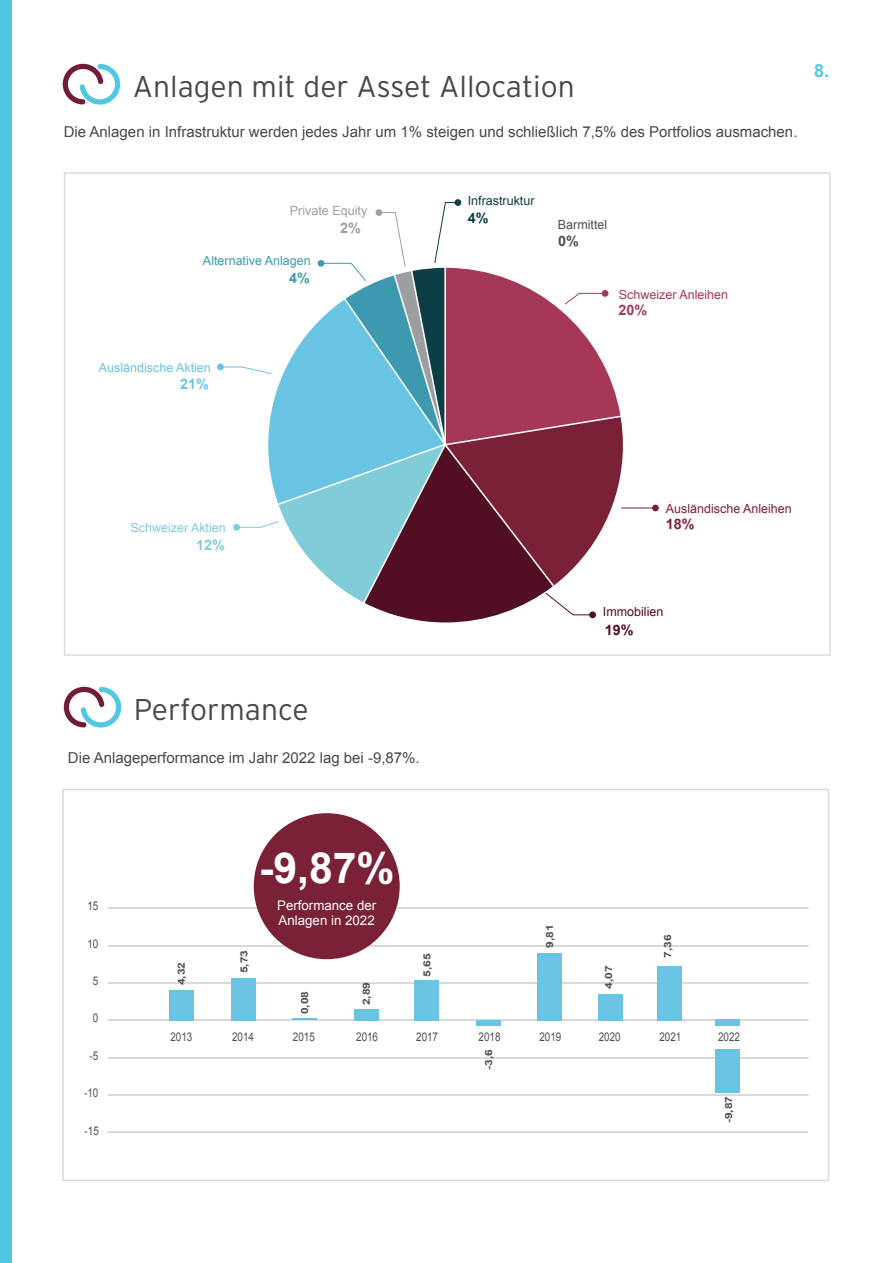
<style>
.page{position:relative;width:893px;height:1263px;background:#fff}
.page>*{position:absolute;margin:0;border:0;box-sizing:border-box;transform-origin:0 0}
.t1{font:700 42.75px "Arial";color:#fff}
.t2{font:300 30px "Interstate";color:#45494c}
.t3{font:700 18px "Arial";color:#51c8e3}
.t4{font:15px "Arial";color:#45494c}
.t5{font:700 14.4px "Arial";color:#69c4e3}
.t6{font:700 14.4px "Arial";color:#a63857}
.t7{font:700 14.4px "Arial";color:#7a2138}
.t8{font:700 14.4px "Arial";color:#80ccd9}
.t9{font:700 14.4px "Arial";color:#520f24}
.t10{font:700 14.4px "Arial";color:#3d99b0}
.t11{font:700 14.4px "Arial";color:#0d3d45}
.t12{font:700 14.4px "Arial";color:#4d4f4f}
.t13{font:700 14.4px "Arial";color:#9c9ea1}
.t14{font:13.35px/15px "Arial";color:#fff}
.t15{font:12.6px "Arial";color:#3d99b0}
.t16{font:12.6px "Arial";color:#7a2138}
.t17{font:12.6px "Arial";color:#a63857}
.t18{font:12.6px "Arial";color:#69c4e3}
.t19{font:12.6px "Arial";color:#0d3d45}
.t20{font:12.6px "Arial";color:#80ccd9}
.t21{font:12.6px "Arial";color:#9c9ea1}
.t22{font:12.6px "Arial";color:#4d4f4f}
.t23{font:12.6px "Arial";color:#520f24}
.t24{font:12.45px "Arial";color:#7a2138}
.t25{font:12.45px "Arial";color:#69c4e3}
.t26{font:12.45px "Arial";color:#3d99b0}
.t27{font:12.45px "Arial";color:#a63857}
.t28{font:12.45px "Arial";color:#80ccd9}
.t29{font:12.45px "Arial";color:#0d3d45}
.t30{font:12.45px "Arial";color:#520f24}
.t31{font:12.45px "Arial";color:#4d4f4f}
.t32{font:12px "Arial";color:#4d4f4f;scale:.82 1}
.t33{font:700 9.9px "Arial";color:#4d4f4f;scale:1.22 1}
</style>
<div class="page">
<hr style="left:108px;top:1020px;width:700px;height:1px;background:#b5b5b5">
<hr style="left:108px;top:1058px;width:700px;height:1px;background:#b5b5b5">
<hr style="left:108px;top:1095px;width:700px;height:1px;background:#b5b5b5">
<hr style="left:108px;top:983px;width:700px;height:1px;background:#b5b5b5">
<hr style="left:108px;top:946px;width:700px;height:1px;background:#b5b5b5">
<hr style="left:108px;top:908px;width:700px;height:1px;background:#b5b5b5">
<hr style="left:107px;top:1132px;width:701px;height:1px;background:#b5b5b5">
<div style="left:415px;top:980px;width:24px;height:40px;background:#69c4e3"></div>
<div style="left:537px;top:953px;width:25px;height:67px;background:#69c4e3"></div>
<div style="left:170px;top:990px;width:24px;height:30px;background:#69c4e3"></div>
<div style="left:231px;top:978px;width:25px;height:42px;background:#69c4e3"></div>
<hr style="left:292px;top:1018px;width:25px;height:2px;background:#69c4e3">
<div style="left:354px;top:1009px;width:25px;height:11px;background:#69c4e3"></div>
<div style="left:476px;top:1020px;width:25px;height:24px;background:#69c4e3"></div>
<div style="left:598px;top:994px;width:25px;height:26px;background:#69c4e3"></div>
<div style="left:657px;top:966px;width:25px;height:54px;background:#69c4e3"></div>
<div style="left:715px;top:1019px;width:25px;height:74px;background:#69c4e3"></div>
<div style="left:155px;top:1026px;width:626px;height:22px;background:#fff"></div>
<svg style="left:63px;top:64px;width:57px;height:41px"></svg>
<svg style="left:64px;top:687px;width:57px;height:40px"></svg>
<div style="left:0;top:0;width:12px;height:1263px;background:#51c8e3"></div>
<hr style="left:621px;top:507px;width:35px;height:1px;background:#7a2138">
<div style="left:652px;top:505px;width:7px;height:6px;background:#7a2138;border-radius:50%"></div>
<div style="left:217px;top:364px;width:7px;height:6px;background:#69c4e3;border-radius:50%"></div>
<div style="left:454px;top:199px;width:7px;height:7px;background:#0d3d45;border-radius:50%"></div>
<svg style="left:219px;top:202px;width:404px;height:420px"></svg>
<div style="left:254px;top:813px;width:146px;height:146px;background:#7a2138;border-radius:50%"></div>
<div style="left:468px;top:194px;width:81px;height:12px;background:#fff"></div>
<div style="left:558px;top:218px;width:81px;height:13px;background:#fff"></div>
<div style="left:619px;top:288px;width:126px;height:12px;background:#fff"></div>
<div style="left:603px;top:605px;width:126px;height:13px;background:#fff"></div>
<div style="left:100px;top:521px;width:126px;height:13px;background:#fff"></div>
<div style="left:185px;top:254px;width:126px;height:13px;background:#fff"></div>
<p class="t2" style="left:133px;top:69px;width:443px">Anlagen mit der Asset Allocation</p>
<p class="t4" style="left:64px;top:122px;width:735px">Die Anlagen in Infrastruktur werden jedes Jahr um 1% steigen und schließlich 7,5% des Portfolios ausmachen.</p>
<p class="t3" style="left:814px;top:59px;width:17px">8.</p>
<p class="t21" style="left:290px;top:203px;width:79px">Private Equity</p>
<p class="t13" style="left:340px;top:219px;width:22px">2%</p>
<p class="t15" style="left:186px;top:252px;width:125px">Placements alternatifs</p>
<p class="t10" style="left:289px;top:268px;width:22px">4%</p>
<p class="t26" style="left:203px;top:253px;width:109px">Alternative Anlagen</p>
<p class="t18" style="left:104px;top:358px;width:106px">Actions étrangèr s</p>
<p class="t5" style="left:180px;top:374px;width:30px">21%</p>
<p class="t25" style="left:99px;top:359px;width:113px">Ausländische Aktien</p>
<p class="t19" style="left:468px;top:192px;width:76px">Infrastructure</p>
<p class="t11" style="left:468px;top:208px;width:22px">4%</p>
<p class="t29" style="left:468px;top:192px;width:68px">Infrastruktur</p>
<p class="t22" style="left:558px;top:215px;width:55px">Liquidi és</p>
<p class="t12" style="left:558px;top:232px;width:22px">0%</p>
<p class="t31" style="left:558px;top:216px;width:51px">Barmittel</p>
<p class="t17" style="left:618px;top:285px;width:110px">Obligations suiss s</p>
<p class="t6" style="left:618px;top:301px;width:30px">20%</p>
<p class="t27" style="left:619px;top:286px;width:111px">Schweizer Anleihen</p>
<p class="t16" style="left:666px;top:499px;width:128px">Obligations étrangèr s</p>
<p class="t24" style="left:666px;top:500px;width:127px">Ausländische Anleihen</p>
<p class="t20" style="left:138px;top:519px;width:88px">Actions suiss s</p>
<p class="t7" style="left:666px;top:515px;width:30px">18%</p>
<p class="t8" style="left:196px;top:535px;width:30px">12%</p>
<p class="t28" style="left:130px;top:519px;width:97px">Schweizer Aktien</p>
<p class="t30" style="left:603px;top:603px;width:62px">Immobilien</p>
<p class="t23" style="left:657px;top:604px;width:6px">r</p>
<p class="t2" style="left:134px;top:692px;width:176px">Performance</p>
<p class="t4" style="left:68px;top:747px;width:353px">Die Anlageperformance im Jahr 2022 lag bei -9,87%.</p>
<p class="t32" style="left:87px;top:898px;width:15px">15</p>
<p class="t32" style="left:87px;top:936px;width:15px">10</p>
<p class="t32" style="left:93px;top:973px;width:8px">5</p>
<p class="t32" style="left:93px;top:1010px;width:8px">0</p>
<p class="t33" style="left:175px;top:985px;width:21px;rotate:-90deg">4,32</p>
<p class="t33" style="left:237px;top:973px;width:21px;rotate:-90deg">5,73</p>
<h1 class="t1" style="left:259px;top:839px;width:137px">-9,87%</h1>
<p class="t14" style="left:277px;top:898px;width:101px">Performance der<br>Anlagen in 2022</p>
<p class="t33" style="left:298px;top:1014px;width:21px;rotate:-90deg">0,08</p>
<p class="t33" style="left:360px;top:1005px;width:21px;rotate:-90deg">2,89</p>
<p class="t33" style="left:421px;top:977px;width:21px;rotate:-90deg">5,65</p>
<p class="t9" style="left:605px;top:620px;width:30px">19%</p>
<p class="t33" style="left:543px;top:948px;width:21px;rotate:-90deg">9,81</p>
<p class="t33" style="left:602px;top:989px;width:21px;rotate:-90deg">4,07</p>
<p class="t33" style="left:661px;top:958px;width:21px;rotate:-90deg">7,36</p>
<p class="t32" style="left:90px;top:1048px;width:12px">-5</p>
<p class="t32" style="left:84px;top:1085px;width:19px">-10</p>
<p class="t32" style="left:85px;top:1123px;width:19px">-15</p>
<p class="t32" style="left:170px;top:1029px;width:28px">2013</p>
<p class="t32" style="left:232px;top:1029px;width:28px">2014</p>
<p class="t32" style="left:293px;top:1029px;width:28px">2015</p>
<p class="t32" style="left:356px;top:1029px;width:28px">2016</p>
<p class="t32" style="left:416px;top:1029px;width:28px">2017</p>
<p class="t32" style="left:479px;top:1029px;width:28px">2018</p>
<p class="t32" style="left:539px;top:1029px;width:28px">2019</p>
<p class="t32" style="left:599px;top:1029px;width:28px">2020</p>
<p class="t32" style="left:659px;top:1029px;width:28px">2021</p>
<p class="t32" style="left:718px;top:1028px;width:28px">2022</p>
<p class="t33" style="left:482px;top:1069px;width:18px;rotate:-90deg">-3,6</p>
<p class="t33" style="left:722px;top:1123px;width:24px;rotate:-90deg">-9,87</p>
</div>
